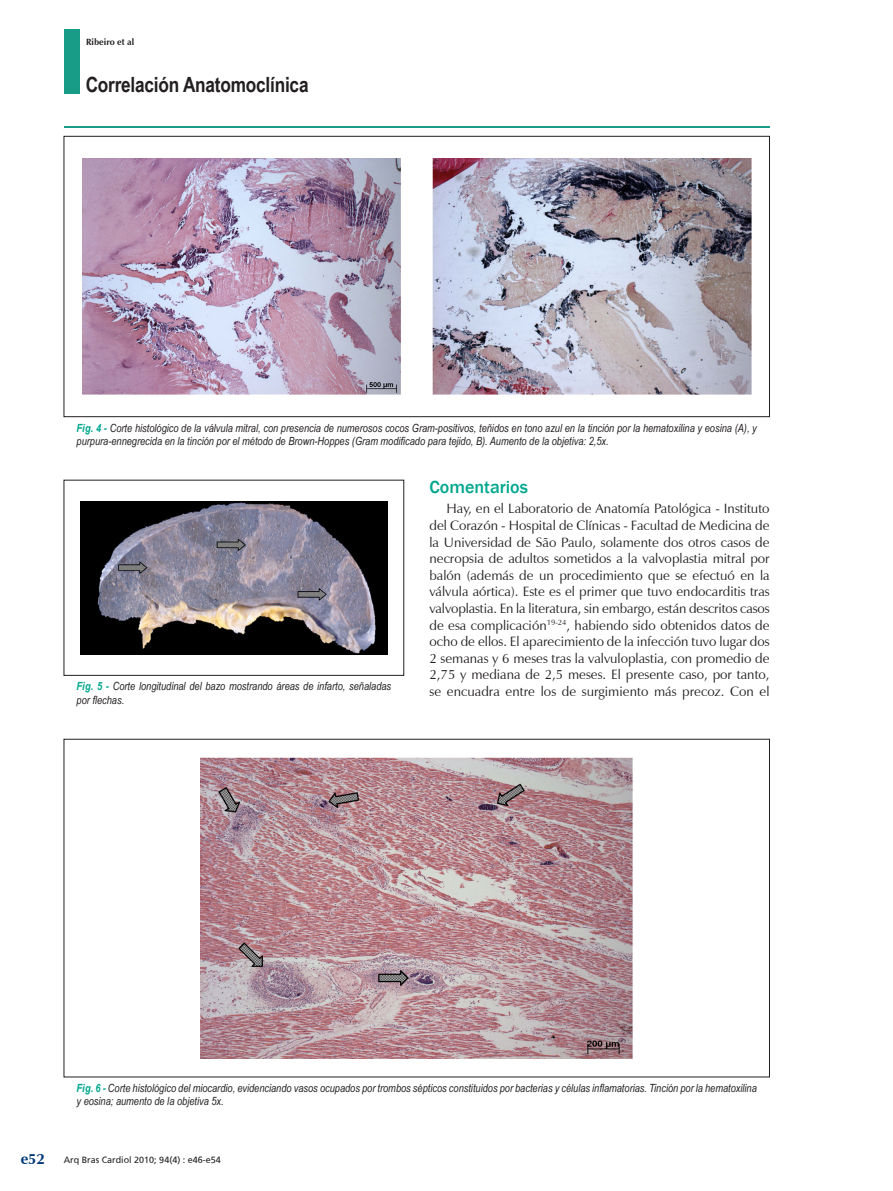
<style>
.page{position:relative;width:893px;height:1191px;background:#fff}
.page>*{position:absolute;margin:0;border:0;box-sizing:border-box;transform-origin:0 0}
.t1{font:700 21px "Arial Narrow";letter-spacing:-.01em;color:#231f20}
.Títulos__textos{font:500 18px "Franklin Gothic";color:#00a78e}
.t2{font:700 15px "Zapf Humanist 601 BT";color:#013775}
.Texto{font:13.5px/16.6px "Zapf Humanist 601 BT";letter-spacing:.005em;color:#231f20;text-align:justify}
._04_FIGURA_ref{font:italic 11.25px/13.5px "Arial Narrow";color:#231f20}
.t3{font:9px "Frutiger";color:#231f20}
.t4{font:700 9px "Zapf Humanist 601 BT";color:#231f20}
.s1{font-weight:700;color:#00a78e}
</style>
<div class="page">
<hr style="left:64px;top:126px;width:706px;height:2px;background:#189c88">
<div style="left:64px;top:29px;width:16px;height:65px;background:#189c88"></div>
<img style="left:82px;top:158px;width:669px;height:237px">
<img style="left:81px;top:501px;width:306px;height:153px">
<img style="left:201px;top:757px;width:432px;height:301px">
<p class="t4" style="left:86px;top:36px;width:50px">Ribeiro et al</p>
<h1 class="t1" style="left:86px;top:68px;width:224px">Correlación Anatomoclínica</h1>
<p class="_04_FIGURA_ref" style="left:77px;top:421px;width:682px"><span class="s1">Fig. 4 -</span> Corte histológico de la válvula mitral, con presencia de numerosos cocos Gram-positivos, teñidos en tono azul en la tinción por la hematoxilina y eosina (A), y purpura-ennegrecida en la tinción por el método de Brown-Hoppes (Gram modificado para tejido, B). Aumento de la objetiva: 2,5x.</p>
<p class="_04_FIGURA_ref" style="left:77px;top:679px;width:316px"><span class="s1">Fig. 5 -</span> Corte longitudinal del bazo mostrando áreas de infarto, señaladas por flechas.</p>
<p class="Títulos__textos" style="left:429px;top:475px;width:100px">Comentarios</p>
<p class="Texto" style="left:429px;top:500px;width:342px;text-indent:17px">Hay, en el Laboratorio de Anatomía Patológica - Instituto del Corazón - Hospital de Clínicas - Facultad de Medicina de la Universidad de São Paulo, solamente dos otros casos de necropsia de adultos sometidos a la valvoplastia mitral por balón (además de un procedimiento que se efectuó en la válvula aórtica). Este es el primer que tuvo endocarditis tras valvoplastia. En la literatura, sin embargo, están descritos casos de esa complicación<sup>19-24</sup>, habiendo sido obtenidos datos de ocho de ellos. El aparecimiento de la infección tuvo lugar dos 2 semanas y 6 meses tras la valvuloplastia, con promedio de 2,75 y mediana de 2,5 meses. El presente caso, por tanto, se encuadra entre los de surgimiento más precoz. Con el</p>
<p class="t2" style="left:21px;top:1149px;width:26px">e52</p>
<p class="_04_FIGURA_ref" style="left:77px;top:1081px;width:682px"><span class="s1">Fig. 6 -</span> Corte histológico del miocardio, evidenciando vasos ocupados por trombos sépticos constituidos por bacterias y células inflamatorias. Tinción por la hematoxilina y eosina; aumento de la objetiva 5x.</p>
<p class="t3" style="left:64px;top:1154px;width:159px">Arq Bras Cardiol 2010; 94(4) : e46-e54</p>
</div>
